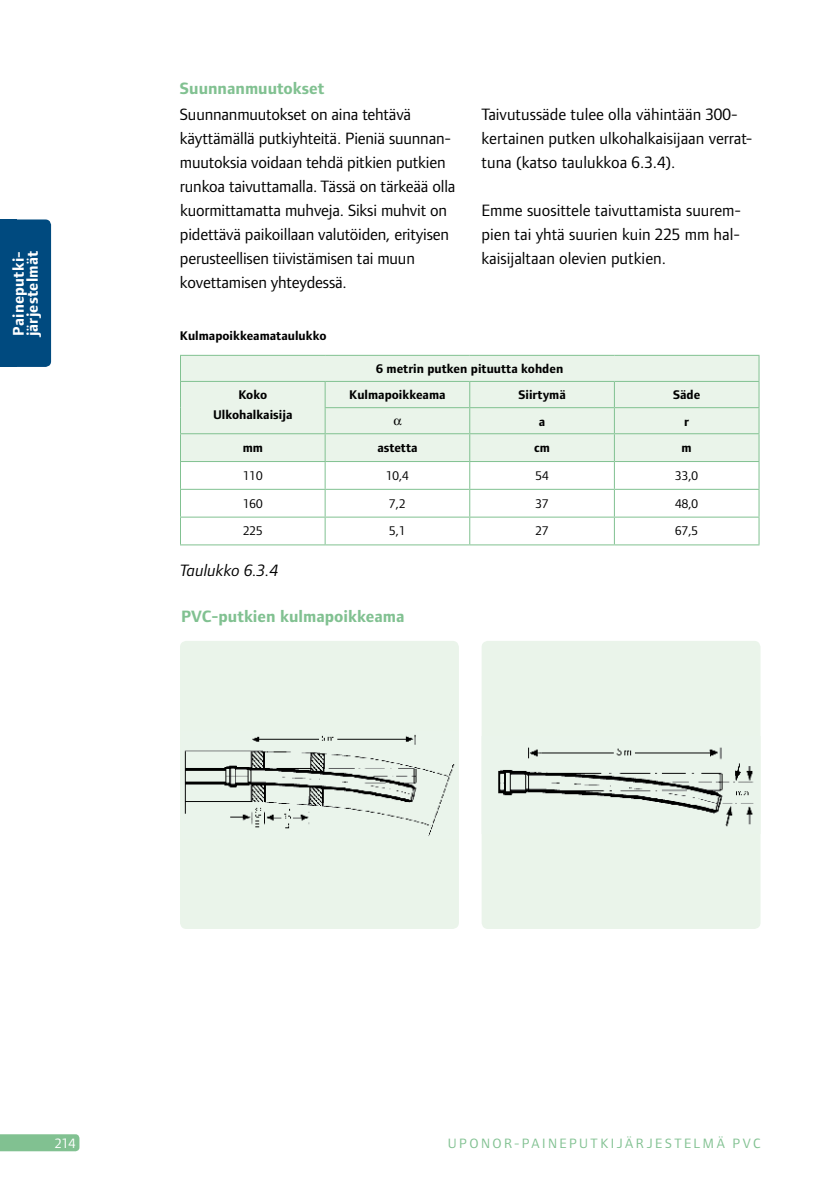
<style>
.page{position:relative;width:840px;height:1191px;background:#fff}
.page>*{position:absolute;margin:0;border:0;box-sizing:border-box;transform-origin:0 0}
.t1{font:17px/24px "Foundry Form Sans";letter-spacing:-.01em;color:#000}
.t2{font:700 17px "Foundry Form Sans";color:#81c191}
.t3{font:italic 17px "Foundry Form Sans";color:#000}
.t4{font:700 16px/14px "Foundry Form Sans";letter-spacing:.015em;color:#fff}
.t5{font:14px "Foundry Form Sans";letter-spacing:.17em;color:#81c191}
.t6{font:14px "Foundry Form Sans";color:#fff}
.t7{font:700 13px/20px "Foundry Form Sans";color:#000;text-align:center}
.t8{font:13px "Foundry Form Sans";color:#000}
</style>
<div class="page">
<svg style="left:0;top:1134px;width:79px;height:17px"></svg>
<div style="left:0;top:219px;width:51px;height:148px;background:#004a7f;border-radius:6px"></div>
<div style="left:0;top:219px;width:17px;height:148px;background:#004a7f"></div>
<div style="left:181px;top:356px;width:577px;height:105px;background:#eaf4ea"></div>
<hr style="left:180px;top:355px;width:145px;height:1px;background:#81c191">
<hr style="left:325px;top:355px;width:144px;height:1px;background:#81c191">
<hr style="left:469px;top:355px;width:145px;height:1px;background:#81c191">
<hr style="left:614px;top:355px;width:145px;height:1px;background:#81c191">
<hr style="left:180px;top:381px;width:145px;height:1px;background:#81c191">
<hr style="left:325px;top:381px;width:144px;height:1px;background:#81c191">
<hr style="left:469px;top:381px;width:145px;height:1px;background:#81c191">
<hr style="left:614px;top:381px;width:145px;height:1px;background:#81c191">
<hr style="left:324px;top:407px;width:145px;height:1px;background:#81c191">
<hr style="left:469px;top:407px;width:145px;height:1px;background:#81c191">
<hr style="left:614px;top:407px;width:145px;height:1px;background:#81c191">
<hr style="left:180px;top:433px;width:145px;height:1px;background:#81c191">
<hr style="left:325px;top:433px;width:144px;height:1px;background:#81c191">
<hr style="left:469px;top:433px;width:145px;height:1px;background:#81c191">
<hr style="left:614px;top:433px;width:145px;height:1px;background:#81c191">
<svg style="left:180px;top:356px;width:1px;height:188px"></svg>
<hr style="left:180px;top:461px;width:145px;height:1px;background:#81c191">
<hr style="left:325px;top:461px;width:144px;height:1px;background:#81c191">
<hr style="left:469px;top:461px;width:145px;height:1px;background:#81c191">
<hr style="left:614px;top:461px;width:145px;height:1px;background:#81c191">
<svg style="left:324px;top:382px;width:1px;height:162px"></svg>
<svg style="left:469px;top:382px;width:1px;height:162px"></svg>
<svg style="left:613px;top:382px;width:1px;height:162px"></svg>
<svg style="left:758px;top:356px;width:1px;height:188px"></svg>
<hr style="left:180px;top:489px;width:145px;height:1px;background:#81c191">
<hr style="left:325px;top:489px;width:144px;height:1px;background:#81c191">
<hr style="left:469px;top:489px;width:145px;height:1px;background:#81c191">
<hr style="left:614px;top:489px;width:145px;height:1px;background:#81c191">
<hr style="left:180px;top:516px;width:145px;height:1px;background:#81c191">
<hr style="left:325px;top:516px;width:144px;height:1px;background:#81c191">
<hr style="left:469px;top:516px;width:145px;height:1px;background:#81c191">
<hr style="left:614px;top:516px;width:145px;height:1px;background:#81c191">
<hr style="left:180px;top:544px;width:145px;height:1px;background:#81c191">
<hr style="left:325px;top:544px;width:144px;height:1px;background:#81c191">
<hr style="left:469px;top:544px;width:145px;height:1px;background:#81c191">
<hr style="left:614px;top:544px;width:145px;height:1px;background:#81c191">
<div style="left:481px;top:641px;width:279px;height:288px;background:#eaf4ea;border-radius:6px"></div>
<img style="left:498px;top:747px;width:256px;height:80px">
<div style="left:180px;top:641px;width:278px;height:288px;background:#eaf4ea;border-radius:6px"></div>
<img style="left:184px;top:734px;width:271px;height:102px">
<svg style="left:393px;top:419px;width:8px;height:7px"></svg>
<p class="t4" style="left:12px;top:336px;width:87px;rotate:-90deg">Paineputki&shy;järjestelmät</p>
<p class="t2" style="left:180px;top:79px;width:146px">Suunnanmuutokset</p>
<p class="t1" style="left:180px;top:102px;width:277px">Suunnanmuutokset on aina tehtävä käyttämällä putkiyhteitä. Pieniä suunnan&shy;muutoksia voidaan tehdä pitkien putkien runkoa taivuttamalla. Tässä on tärkeää olla kuormittamatta muhveja. Siksi muhvit on pidettävä paikoillaan valutöiden, erityisen perusteellisen tiivistämisen tai muun kovettamisen yhteydessä.</p>
<p class="t1" style="left:481px;top:102px;width:272px">Taivutussäde tulee olla vähintään 300- kertainen putken ulkohalkaisijaan verrat&shy;tuna (katso taulukkoa 6.3.4).</p>
<p class="t1" style="left:481px;top:198px;width:261px;text-align:justify">Emme suosittele taivuttamista suurem&shy;pien tai yhtä suurien kuin 225 mm hal&shy;kaisijaltaan olevien putkien.</p>
<p class="t7" style="left:180px;top:325px;width:148px">Kulmapoikkeamataulukko</p>
<p class="t7" style="left:376px;top:359px;width:188px">6 metrin putken pituutta kohden</p>
<p class="t7" style="left:213px;top:385px;width:81px">Koko<br>Ulkohalkaisija</p>
<p class="t7" style="left:349px;top:385px;width:98px">Kulmapoikkeama</p>
<p class="t7" style="left:518px;top:385px;width:49px">Siirtymä</p>
<p class="t7" style="left:672px;top:385px;width:29px">Säde</p>
<p class="t7" style="left:538px;top:411px;width:8px">a</p>
<p class="t7" style="left:684px;top:411px;width:6px">r</p>
<p class="t7" style="left:242px;top:437px;width:22px">mm</p>
<p class="t7" style="left:377px;top:437px;width:42px">astetta</p>
<p class="t7" style="left:534px;top:437px;width:17px">cm</p>
<p class="t7" style="left:681px;top:437px;width:12px">m</p>
<p class="t8" style="left:243px;top:468px;width:21px">110</p>
<p class="t8" style="left:386px;top:468px;width:24px">10,4</p>
<p class="t8" style="left:535px;top:468px;width:14px">54</p>
<p class="t8" style="left:675px;top:468px;width:24px">33,0</p>
<p class="t8" style="left:243px;top:496px;width:21px">160</p>
<p class="t8" style="left:389px;top:496px;width:18px">7,2</p>
<p class="t8" style="left:535px;top:496px;width:14px">37</p>
<p class="t8" style="left:675px;top:496px;width:24px">48,0</p>
<p class="t8" style="left:243px;top:524px;width:21px">225</p>
<p class="t8" style="left:389px;top:524px;width:18px">5,1</p>
<p class="t8" style="left:535px;top:524px;width:14px">27</p>
<p class="t8" style="left:675px;top:524px;width:24px">67,5</p>
<p class="t3" style="left:180px;top:561px;width:100px">Taulukko 6.3.4</p>
<p class="t2" style="left:181px;top:607px;width:224px">PVC-putkien kulmapoikkeama</p>
<p class="t6" style="left:55px;top:1135px;width:22px">214</p>
<p class="t5" style="left:447px;top:1135px;width:314px">Uponor-painepu tkijärjestelmä P VC</p>
</div>
